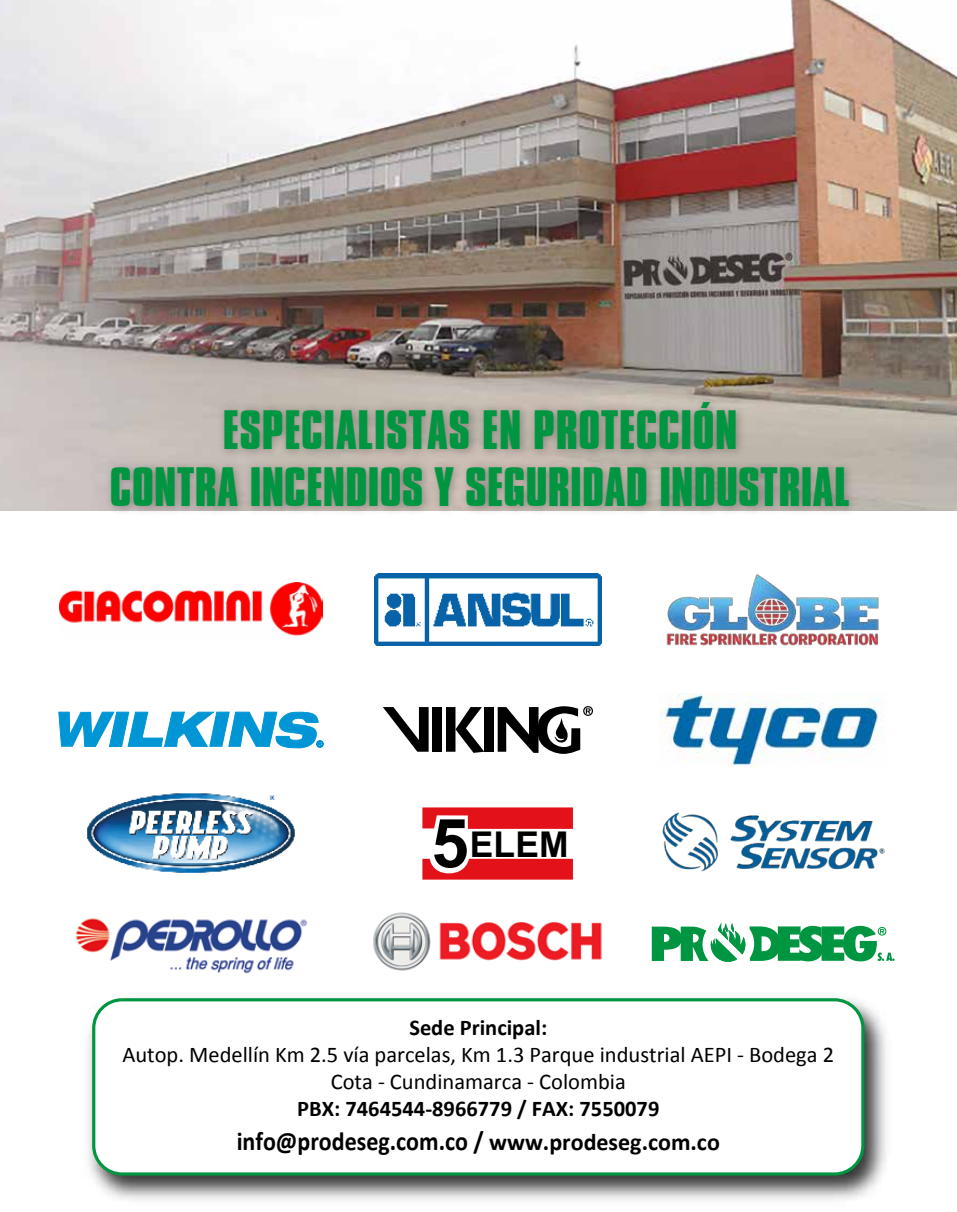
<style>
.page{position:relative;width:957px;height:1212px;background:#fff}
.page>*{position:absolute;margin:0;border:0;box-sizing:border-box;transform-origin:0 0}
.t1{font:700 47.7px/57.2px "Compacta BT";letter-spacing:.005em;color:#009641;text-align:center}
.t2{font:700 35.4px "Arial";color:#000}
.t3{font:700 26.4px "Calibri";color:#000;scale:.91 1}
.t4{font:22.5px/27px "Calibri";color:#000;text-align:center}
.t5{font:700 22.5px "Calibri";color:#000}
.s1{font-size:67.65px}
.s2{font-size:24px}
</style>
<div class="page">
<img style="left:0;top:0;width:957px;height:511px">
<img style="left:88px;top:999px;width:798px;height:201px">
<div style="left:94px;top:1000px;width:769px;height:174px;background:#fff;border-radius:28px"></div>
<div style="left:92px;top:998px;width:772px;height:177px;border:3px solid #009641;border-radius:28px"></div>
<img style="left:99px;top:391px;width:768px;height:121px">
<img style="left:374px;top:573px;width:227px;height:73px">
<img style="left:373px;top:912px;width:229px;height:59px">
<img style="left:662px;top:812px;width:223px;height:60px">
<img style="left:59px;top:582px;width:264px;height:54px">
<svg style="left:383px;top:707px;width:46px;height:45px"></svg>
<div style="left:433px;top:707px;width:9px;height:45px;background:#000"></div>
<div style="left:484px;top:707px;width:10px;height:45px;background:#000"></div>
<svg style="left:446px;top:707px;width:38px;height:46px"></svg>
<svg style="left:498px;top:706px;width:95px;height:48px"></svg>
<svg style="left:58px;top:711px;width:266px;height:38px"></svg>
<img style="left:660px;top:693px;width:223px;height:74px">
<svg style="left:422px;top:807px;width:151px;height:22px;background:#e7383d"></svg>
<svg style="left:422px;top:859px;width:151px;height:21px;background:#e7363b"></svg>
<img style="left:87px;top:793px;width:208px;height:80px">
<img style="left:76px;top:918px;width:231px;height:56px">
<img style="left:667px;top:574px;width:212px;height:72px">
<svg style="left:652px;top:923px;width:242px;height:39px"></svg>
<h1 class="t1" style="left:110px;top:402px;width:742px">ESPECIALISTAS EN PROTECCIÓN<br>CONTRA INCENDIOS Y SEGURIDAD INDUSTRIAL</h1>
<h2 class="t2" style="left:431px;top:820px;width:139px"><span class="s1">5</span>ELEM</h2>
<p class="t5" style="left:409px;top:1014px;width:139px">Sede Principal:</p>
<p class="t4" style="left:122px;top:1041px;width:713px">Autop. Medellín Km 2.5 vía parcelas, Km 1.3 Parque industrial AEPI - Bodega 2<br>Cota - Cundinamarca - Colombia</p>
<p class="t5" style="left:297px;top:1095px;width:364px">PBX: 7464544-8966779 / FAX: 7550079</p>
<p class="t3" style="left:237px;top:1124px;width:532px">info@prodeseg.com.co / <span class="s2">www.prodeseg.com.co</span></p>
</div>
